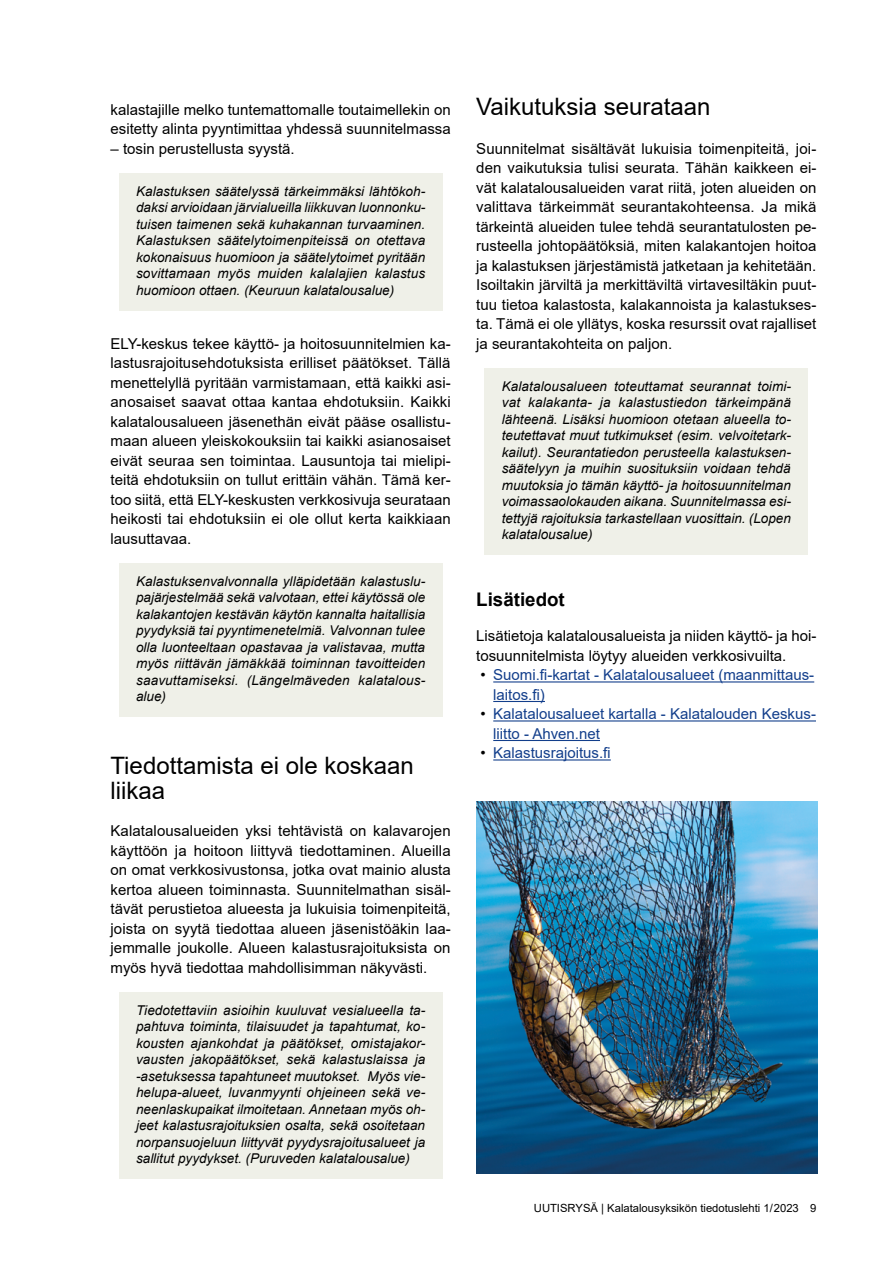
<style>
.page{position:relative;width:893px;height:1263px;background:#fff}
.page>*{position:absolute;margin:0;border:0;box-sizing:border-box;transform-origin:0 0}
.OTS_2{font:24px/25.5px "Arial";color:#000}
.OTS_3{font:700 18.75px "Arial";color:#000}
.Leipis_eka_kpl{font:15px/19.5px "Arial";color:#000;text-align:justify}
.Lista{font:15px/19.5px "Arial";color:#123e8b}
.Sisennetty_teksti{font:italic 13.5px/16.5px "Arial";color:#000;text-align:justify}
.t1{font:11.25px "Arial";color:#000}
.s1{color:#000}
</style>
<div class="page">
<div style="left:119px;top:173px;width:323px;height:137px;background:#eff0e8"></div>
<div style="left:119px;top:563px;width:323px;height:154px;background:#eff0e8"></div>
<div style="left:119px;top:992px;width:323px;height:187px;background:#eff0e8"></div>
<div style="left:485px;top:368px;width:323px;height:187px;background:#eff0e8"></div>
<hr style="left:493px;top:681px;width:321px;height:1px;background:#123e8b">
<hr style="left:493px;top:701px;width:52px;height:1px;background:#123e8b">
<hr style="left:493px;top:720px;width:323px;height:1px;background:#123e8b">
<hr style="left:493px;top:740px;width:107px;height:1px;background:#123e8b">
<hr style="left:493px;top:759px;width:118px;height:1px;background:#123e8b">
<img style="left:476px;top:801px;width:341px;height:373px">
<p class="Leipis_eka_kpl" style="left:111px;top:100px;width:342px">kalastajille melko tuntemattomalle toutaimellekin on esitetty alinta pyyntimittaa yhdessä suunnitelmassa</p>
<p class="Leipis_eka_kpl" style="left:111px;top:139px;width:186px">– tosin perustellusta syystä.</p>
<p class="Sisennetty_teksti" style="left:136px;top:183px;width:291px">Kalastuksen säätelyssä tärkeimmäksi lähtökoh&shy;daksi arvioidaan järvialueilla liikkuvan luonnonku&shy;tuisen taimenen sekä kuhakannan turvaaminen.<br>Kalastuksen säätelytoimenpiteissä on otettava kokonaisuus huomioon ja säätelytoimet pyritään sovittamaan myös muiden kalalajien kalastus huomioon ottaen. (Keuruun kalatalousalue)</p>
<p class="Leipis_eka_kpl" style="left:111px;top:334px;width:342px">ELY-keskus tekee käyttö- ja hoitosuunnitelmien ka&shy;lastusrajoitusehdotuksista erilliset päätökset. Tällä menettelyllä pyritään varmistamaan, että kaikki asi&shy;anosaiset saavat ottaa kantaa ehdotuksiin. Kaikki kalatalousalueen jäsenethän eivät pääse osallistu&shy;maan alueen yleiskokouksiin tai kaikki asianosaiset eivät seuraa sen toimintaa. Lausuntoja tai mielipi&shy;teitä ehdotuksiin on tullut erittäin vähän. Tämä ker&shy;too siitä, että ELY-keskusten verkkosivuja seurataan heikosti tai ehdotuksiin ei ole ollut kerta kaikkiaan lausuttavaa.</p>
<p class="Sisennetty_teksti" style="left:136px;top:573px;width:291px">Kalastuksenvalvonnalla ylläpidetään kalastuslu&shy;pajärjestelmää sekä valvotaan, ettei käytössä ole kalakantojen kestävän käytön kannalta haitallisia pyydyksiä tai pyyntimenetelmiä. Valvonnan tulee olla luonteeltaan opastavaa ja valistavaa, mutta myös riittävän jämäkkää toiminnan tavoitteiden saavuttamiseksi. (Längelmäveden kalatalous&shy;alue)</p>
<h2 class="OTS_2" style="left:111px;top:752px;width:305px">Tiedottamista ei ole koskaan liikaa</h2>
<p class="Leipis_eka_kpl" style="left:111px;top:821px;width:342px">Kalatalousalueiden yksi tehtävistä on kalavarojen käyttöön ja hoitoon liittyvä tiedottaminen. Alueilla on omat verkkosivustonsa, jotka ovat mainio alusta kertoa alueen toiminnasta. Suunnitelmathan sisäl&shy;tävät perustietoa alueesta ja lukuisia toimenpiteitä, joista on syytä tiedottaa alueen jäsenistöäkin laa&shy;jemmalle joukolle. Alueen kalastusrajoituksista on myös hyvä tiedottaa mahdollisimman näkyvästi.</p>
<p class="Sisennetty_teksti" style="left:136px;top:1002px;width:291px">Tiedotettaviin asioihin kuuluvat vesialueella ta&shy;pahtuva toiminta, tilaisuudet ja tapahtumat, ko&shy;kousten ajankohdat ja päätökset, omistajakor&shy;vausten jakopäätökset, sekä kalastuslaissa ja -asetuksessa tapahtuneet muutokset. Myös vie&shy;helupa-alueet, luvanmyynti ohjeineen sekä ve&shy;neenlaskupaikat ilmoitetaan. Annetaan myös oh&shy;jeet kalastusrajoituksien osalta, sekä osoitetaan norpansuojeluun liittyvät pyydysrajoitusalueet ja sallitut pyydykset. (Puruveden kalatalousalue)</p>
<h2 class="OTS_2" style="left:476px;top:94px;width:236px">Vaikutuksia seurataan</h2>
<p class="Leipis_eka_kpl" style="left:476px;top:139px;width:342px">Suunnitelmat sisältävät lukuisia toimenpiteitä, joi&shy;den vaikutuksia tulisi seurata. Tähän kaikkeen ei&shy;vät kalatalousalueiden varat riitä, joten alueiden on valittava tärkeimmät seurantakohteensa. Ja mikä tärkeintä alueiden tulee tehdä seurantatulosten pe&shy;rusteella johtopäätöksiä, miten kalakantojen hoitoa ja kalastuksen järjestämistä jatketaan ja kehitetään.<br>Isoiltakin järviltä ja merkittäviltä virtavesiltäkin puut&shy;tuu tietoa kalastosta, kalakannoista ja kalastukses&shy;ta. Tämä ei ole yllätys, koska resurssit ovat rajalliset ja seurantakohteita on paljon.</p>
<p class="Sisennetty_teksti" style="left:502px;top:378px;width:291px">Kalatalousalueen toteuttamat seurannat toimi&shy;vat kalakanta- ja kalastustiedon tärkeimpänä lähteenä. Lisäksi huomioon otetaan alueella to&shy;teutettavat muut tutkimukset (esim. velvoitetark&shy;kailut). Seurantatiedon perusteella kalastuksen&shy;säätelyyn ja muihin suosituksiin voidaan tehdä muutoksia jo tämän käyttö- ja hoitosuunnitelman voimassaolokauden aikana. Suunnitelmassa esi&shy;tettyjä rajoituksia tarkastellaan vuosittain. (Lopen kalatalousalue)</p>
<h3 class="OTS_3" style="left:476px;top:586px;width:90px">Lisätiedot</h3>
<p class="Leipis_eka_kpl" style="left:476px;top:626px;width:342px">Lisätietoja kalatalousalueista ja niiden käyttö- ja hoi&shy;tosuunnitelmista löytyy alueiden verkkosivuilta.</p>
<p class="Lista" style="left:493px;top:665px;width:322px;text-indent:-13px"><span class="s1">•</span> Suomi.fi-kartat - Kalatalousalueet (maanmittaus&shy;laitos.fi)</p>
<p class="Lista" style="left:493px;top:704px;width:324px;text-indent:-13px"><span class="s1">•</span> Kalatalousalueet kartalla - Kalatalouden Keskus&shy;liitto - Ahven.net</p>
<p class="Lista" style="left:480px;top:743px;width:132px"><span class="s1">•</span> Kalastusrajoitus.fi</p>
<p class="t1" style="left:534px;top:1200px;width:284px">UUTISRYSÄ | Kalatalousyksikön tiedotuslehti 1/ 2023 9</p>
</div>
